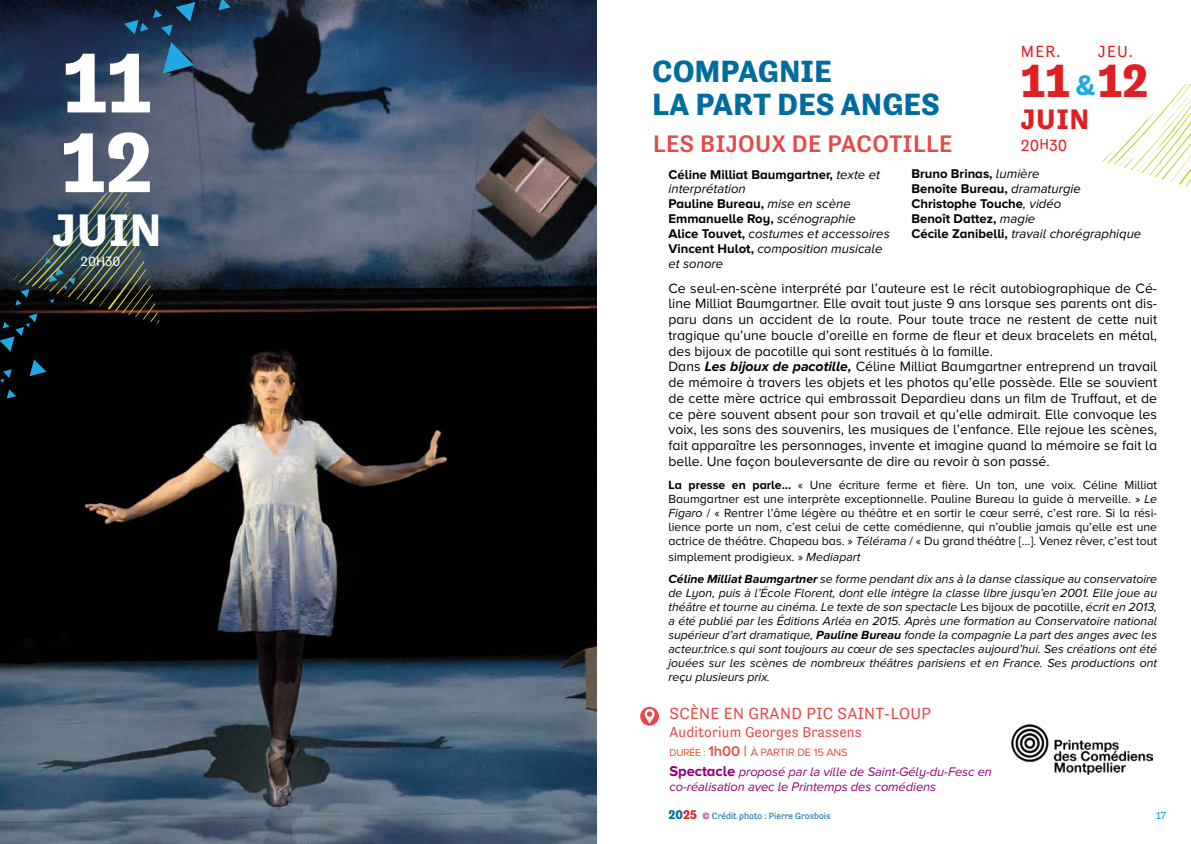
<style>
.page{position:relative;width:1191px;height:844px;background:#fff}
.page>*{position:absolute;margin:0;border:0;box-sizing:border-box;transform-origin:0 0}
.t1{font:700 86.98px "Tenso";color:#fff}
.t2{font:700 47.77px "Tenso";color:#e01f22}
.t3{font:700 46.73px "Tenso";color:#fff}
.t4{font:700 31.5px/33.1px "Tenso";letter-spacing:.02em;color:#006b9e}
.t5{font:700 28.88px "Tenso";color:#e01f22}
.t6{font:700 28.88px "Tenso";color:#20a8e2}
.t7{font:500 24.5px "Tenso";letter-spacing:.02em;color:#e54a48}
.t8{font:16.62px "Tenso";letter-spacing:.02em;color:#e54a48}
.t9{font:16.62px "Tenso";letter-spacing:.07em;color:#e01f22}
.t10{font:14.7px "Tenso";letter-spacing:.01em;color:#e54a48}
.t11{font:14px/15.8px "Proxima Nova A";color:#000}
.t12{font:13.83px "Tenso";color:#fff}
.t13{font:italic 13.12px/14.9px "Proxima Nova A";color:#000}
.t14{font:700 13.12px/14.9px "Proxima Nova A";color:#000}
.t15{font:italic 12.95px/14.7px "Proxima Nova A";letter-spacing:-.005em;color:#8c007c}
.t16{font:italic 12.25px/14px "Proxima Nova A";color:#000}
.t17{font:12.25px/14px "Proxima Nova A";color:#000;text-align:justify}
.t18{font:11.03px "Proxima Nova A";letter-spacing:-.015em;color:#e54a48}
.t19{font:10.5px "Tenso";color:#009cc5}
.t20{font:9.28px "Tenso";color:#006b9e}
.s1{font-size:14.7px}
.s2{font-weight:700;font-style:normal}
.s3{font-weight:400;font-style:italic}
.s4{font-weight:700;font-style:italic}
.s5{font-weight:700}
.s6{font-style:italic}
.s7{font-style:normal}
.s8{font-size:10.15px;color:#e55121}
.s9{font-weight:600;font-size:14.7px}
.s10{font-weight:600;font-size:14.7px;color:#e55121}
.s11{font-weight:700;font-style:normal;font-size:14.7px}
.s12{font-weight:700;font-size:12.95px}
.s13{font-weight:700;font-size:12.95px;color:#e01f22}
.s14{color:#8c007c}
</style>
<div class="page">
<img style="left:0;top:0;width:596px;height:843px">
<svg style="left:7px;top:389px;width:9px;height:9px"></svg>
<svg style="left:30px;top:359px;width:16px;height:17px"></svg>
<svg style="left:0;top:369px;width:12px;height:14px"></svg>
<svg style="left:218px;top:0;width:13px;height:10px"></svg>
<svg style="left:163px;top:42px;width:31px;height:31px"></svg>
<svg style="left:124px;top:2px;width:71px;height:34px;background:#153956"></svg>
<svg style="left:0;top:178px;width:160px;height:173px;background:#2b373e"></svg>
<svg style="left:1102px;top:81px;width:89px;height:106px"></svg>
<svg style="left:640px;top:706px;width:19px;height:19px"></svg>
<svg style="left:644px;top:708px;width:10px;height:15px"></svg>
<img style="left:1011px;top:724px;width:141px;height:49px">
<h1 class="t1" style="left:63px;top:33px;width:90px">11</h1>
<h1 class="t1" style="left:61px;top:113px;width:94px">12</h1>
<h3 class="t3" style="left:53px;top:204px;width:110px">JUIN</h3>
<p class="t12" style="left:81px;top:254px;width:41px">20H30</p>
<p class="t9" style="left:1021px;top:42px;width:41px">MER.</p>
<p class="t9" style="left:1098px;top:42px;width:37px">JEU.</p>
<h3 class="t4" style="left:652px;top:55px;width:289px">COMPAGNIE<br>LA PART DES ANGES</h3>
<h2 class="t2" style="left:1021px;top:53px;width:129px">11 12</h2>
<h3 class="t6" style="left:1075px;top:69px;width:21px">&amp;</h3>
<h3 class="t5" style="left:1021px;top:102px;width:70px">JUIN</h3>
<h3 class="t7" style="left:653px;top:130px;width:301px">LES BIJOUX DE PACOTILLE</h3>
<p class="t9" style="left:1021px;top:136px;width:48px">20<span class="s1">H</span>30</p>
<p class="t13" style="left:668px;top:166px;width:223px"><span class="s2">Céline Milliat Baumgartner,</span> texte et interprétation<br><span class="s2">Pauline Bureau,</span> mise en scène<br><span class="s2">Emmanuelle Roy,</span> scénographie<br><span class="s2">Alice Touvet,</span> costumes et accessoires<br><span class="s2">Vincent Hulot,</span> composition musicale et sonore</p>
<p class="t14" style="left:911px;top:166px;width:231px">Bruno Brinas, <span class="s3">lumière<br></span>Benoîte Bureau, <span class="s3">dramaturgie<br></span>Christophe Touche<span class="s3">, vidéo<br></span>Benoît Dattez, <span class="s3">magie<br></span>Cécile Zanibelli, <span class="s3">travail chorégraphique</span></p>
<p class="t11" style="left:668px;top:280px;width:490px">Ce seul-en-scène interprété par l’auteure est le récit autobiographique de Cé&shy;line Milliat Baumgartner. Elle avait tout juste 9 ans lorsque ses parents ont dis&shy;paru dans un accident de la route. Pour toute trace ne restent de cette nuit tragique qu’une boucle d’oreille en forme de fleur et deux bracelets en métal, des bijoux de pacotille qui sont restitués à la famille.<br>Dans <span class="s4">Les bijoux de pacotille,</span> Céline Milliat Baumgartner entreprend un travail de mémoire à travers les objets et les photos qu’elle possède. Elle se souvient de cette mère actrice qui embrassait Depardieu dans un film de Truffaut, et de ce père souvent absent pour son travail et qu’elle admirait. Elle convoque les voix, les sons des souvenirs, les musiques de l’enfance. Elle rejoue les scènes, fait apparaître les personnages, invente et imagine quand la mémoire se fait la belle. Une façon bouleversante de dire au revoir à son passé.</p>
<p class="t17" style="left:668px;top:477px;width:490px"><span class="s5">La presse en parle…</span> « Une écriture ferme et fière. Un ton, une voix. Céline Milliat Baumgartner est une interprète exceptionnelle. Pauline Bureau la guide à merveille. » <span class="s6">Le Figaro</span> / « Rentrer l’âme légère au théâtre et en sortir le cœur serré, c’est rare. Si la rési&shy;lience porte un nom, c’est celui de cette comédienne, qui n’oublie jamais qu’elle est une actrice de théâtre. Chapeau bas. » <span class="s6">Télérama</span> / « Du grand théâtre […]. Venez rêver, c’est tout</p>
<p class="t16" style="left:668px;top:545px;width:490px;line-height:22.8px"><span class="s7">simplement prodigieux. »</span> Mediapart<br><span class="s5">Céline Milliat Baumgartner</span> se forme pendant dix ans à la danse classique au conservatoire</p>
<p class="t16" style="left:668px;top:586px;width:490px;text-align:justify">de Lyon, puis à l’École Florent, dont elle intègre la classe libre jusqu’en 2001. Elle joue au théâtre et tourne au cinéma. Le texte de son spectacle <span class="s7">Les bijoux de pacotille,</span> écrit en 2013, a été publié par les Éditions Arléa en 2015. Après une formation au Conservatoire national supérieur d’art dramatique, <span class="s5">Pauline Bureau</span> fonde la compagnie La part des anges avec les acteur.trice.s qui sont toujours au cœur de ses spectacles aujourd’hui. Ses créations ont été jouées sur les scènes de nombreux théâtres parisiens et en France. Ses productions ont reçu plusieurs prix.</p>
<p class="t8" style="left:669px;top:703px;width:263px">SCÈNE EN GRAND PIC SAINT-LOUP</p>
<p class="t10" style="left:669px;top:723px;width:194px">Auditorium Georges Brassens</p>
<p class="t18" style="left:669px;top:745px;width:180px"><span class="s8">DURÉE :</span> <span class="s9">1h00</span> <span class="s10">|</span> À PARTIR DE 15 ANS</p>
<p class="t15" style="left:669px;top:764px;width:324px"><span class="s11">Spectacle</span> proposé par la ville de Saint-Gély-du-Fesc en co-réalisation avec le Printemps des comédiens</p>
<p class="t20" style="left:668px;top:810px;width:163px"><span class="s12">20</span><span class="s13">25</span> <span class="s14">©</span> Crédit photo : Pierre Grosbois</p>
<p class="t19" style="left:1156px;top:809px;width:11px">17</p>
</div>
